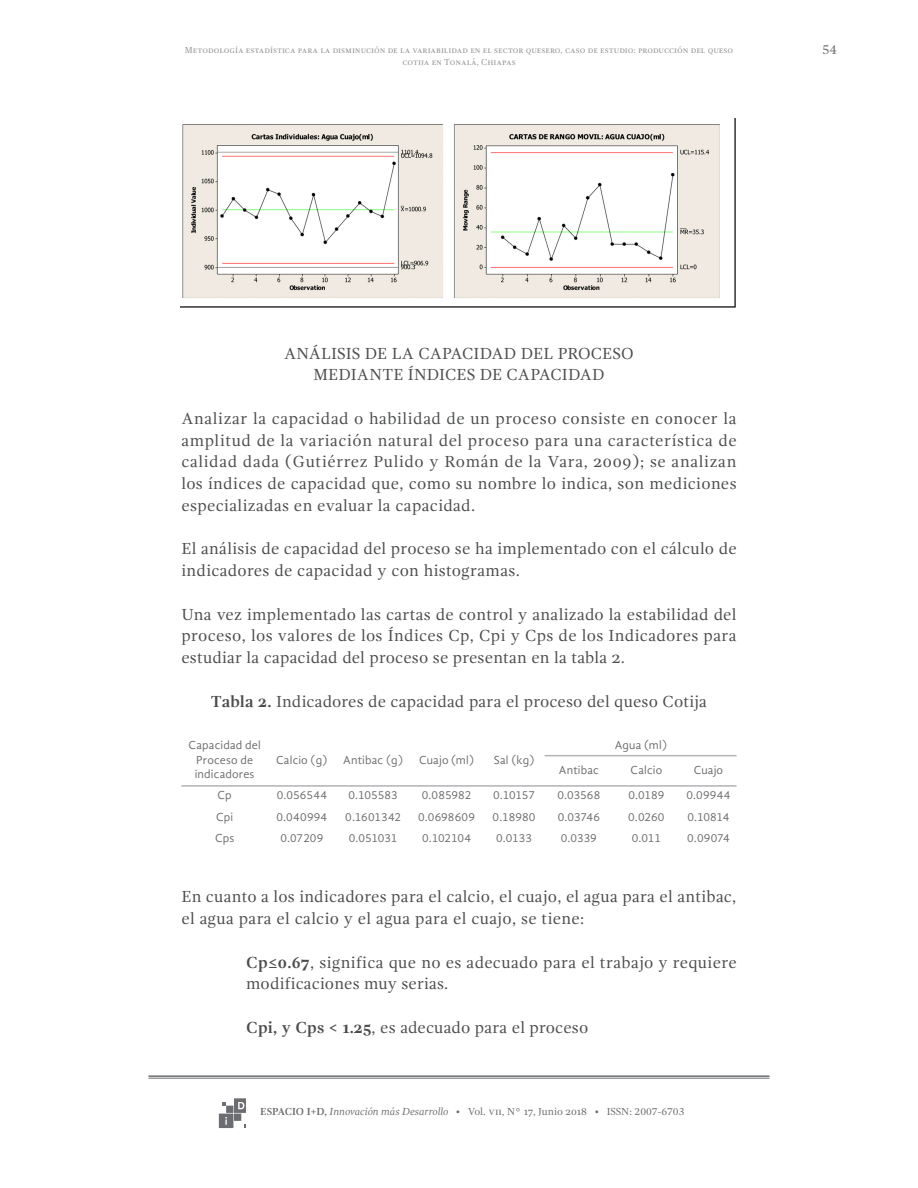
<style>
.page{position:relative;width:918px;height:1188px;background:#fff}
.page>*{position:absolute;margin:0;border:0;box-sizing:border-box;transform-origin:0 0}
.Párrafo_p{font:16.5px/21.8px "Gandhi Serif";letter-spacing:.02em;color:#4b4c4d;text-align:justify}
.lista{font:16.5px/21.8px "Gandhi Serif";letter-spacing:.015em;color:#4b4c4d}
.titulo{font:16.5px "Gandhi Serif";letter-spacing:.01em;color:#4b4c4d}
.titulo_imagen{font:16.5px "Gandhi Serif";letter-spacing:.01em;color:#4b4c4d}
.t1{font:13.5px "Gandhi Serif";color:#6c6d70}
.t2{font:12px/14.4px "Gandhi Sans";letter-spacing:.01em;color:#6c6d70;text-align:center}
.t3{font:10.5px "Gandhi Serif";color:#6c6d70}
.t4{font:9px/12px "Gandhi Serif";color:#939598;text-align:center}
.s1{font-weight:700}
.s2{font-style:italic}
</style>
<div class="page">
<hr style="left:148px;top:1075px;width:622px;height:2px;background:#6c6d70">
<hr style="left:148px;top:1078px;width:622px;height:1px;background:#6c6d70">
<svg style="left:219px;top:1098px;width:27px;height:30px"></svg>
<img style="left:181px;top:119px;width:555px;height:189px">
<hr style="left:181px;top:785px;width:556px;height:2px;background:#b2b3b7">
<hr style="left:545px;top:755px;width:192px;height:1px;background:#b2b3b7">
<p class="t4" style="left:185px;top:44px;width:550px">Metodología estadística para la disminución de la variabilidad en el sector quesero, caso de estudio: producción del queso cotija en Tonalá, Chiapas</p>
<p class="t1" style="left:822px;top:42px;width:16px">54</p>
<p class="titulo" style="left:284px;top:344px;width:351px">ANÁLISIS DE LA CAPACIDAD DEL PROCESO</p>
<p class="titulo" style="left:313px;top:365px;width:293px">MEDIANTE ÍNDICES DE CAPACIDAD</p>
<p class="Párrafo_p" style="left:181px;top:407px;width:557px">Analizar la capacidad o habilidad de un proceso consiste en conocer la amplitud de la variación natural del proceso para una característica de calidad dada (Gutiérrez Pulido y Román de la Vara, 2009); se analizan los índices de capacidad que, como su nombre lo indica, son mediciones especializadas en evaluar la capacidad.</p>
<p class="Párrafo_p" style="left:181px;top:538px;width:557px">El análisis de capacidad del proceso se ha implementado con el cálculo de indicadores de capacidad y con histogramas.</p>
<p class="Párrafo_p" style="left:181px;top:603px;width:557px">Una vez implementado las cartas de control y analizado la estabilidad del proceso, los valores de los Índices Cp, Cpi y Cps de los Indicadores para estudiar la capacidad del proceso se presentan en la tabla 2.</p>
<p class="titulo_imagen" style="left:211px;top:692px;width:498px"><span class="s1">Tabla 2.</span> Indicadores de capacidad para el proceso del queso Cotija</p>
<p class="t2" style="left:189px;top:738px;width:74px">Capacidad del<br>Proceso de indicadores</p>
<p class="t2" style="left:615px;top:738px;width:54px">Agua (ml)</p>
<p class="t2" style="left:276px;top:753px;width:53px">Calcio (g)</p>
<p class="t2" style="left:343px;top:753px;width:61px">Antibac (g)</p>
<p class="t2" style="left:419px;top:753px;width:57px">Cuajo (ml)</p>
<p class="t2" style="left:494px;top:753px;width:42px">Sal (kg)</p>
<p class="t2" style="left:559px;top:763px;width:42px">Antibac</p>
<p class="t2" style="left:631px;top:763px;width:33px">Calcio</p>
<p class="t2" style="left:694px;top:763px;width:31px">Cuajo</p>
<p class="t2" style="left:218px;top:788px;width:16px">Cp</p>
<p class="t2" style="left:277px;top:788px;width:52px">0.056544</p>
<p class="t2" style="left:349px;top:788px;width:51px">0.105583</p>
<p class="t2" style="left:422px;top:788px;width:51px">0.085982</p>
<p class="t2" style="left:493px;top:788px;width:43px">0.10157</p>
<p class="t2" style="left:557px;top:788px;width:44px">0.03568</p>
<p class="t2" style="left:628px;top:788px;width:37px">0.0189</p>
<p class="t2" style="left:687px;top:788px;width:45px">0.09944</p>
<p class="t2" style="left:216px;top:809px;width:19px">Cpi</p>
<p class="t2" style="left:276px;top:809px;width:52px">0.040994</p>
<p class="t2" style="left:345px;top:809px;width:57px">0.1601342</p>
<p class="t2" style="left:418px;top:809px;width:58px">0.0698609</p>
<p class="t2" style="left:493px;top:809px;width:44px">0.18980</p>
<p class="t2" style="left:558px;top:809px;width:44px">0.03746</p>
<p class="t2" style="left:628px;top:809px;width:38px">0.0260</p>
<p class="t2" style="left:688px;top:809px;width:43px">0.10814</p>
<p class="t2" style="left:215px;top:831px;width:21px">Cps</p>
<p class="t2" style="left:280px;top:831px;width:45px">0.07209</p>
<p class="t2" style="left:349px;top:831px;width:50px">0.051031</p>
<p class="t2" style="left:422px;top:831px;width:50px">0.102104</p>
<p class="t2" style="left:496px;top:831px;width:37px">0.0133</p>
<p class="t2" style="left:561px;top:831px;width:38px">0.0339</p>
<p class="t2" style="left:632px;top:831px;width:31px">0.011</p>
<p class="t2" style="left:687px;top:831px;width:44px">0.09074</p>
<p class="Párrafo_p" style="left:181px;top:886px;width:556px">En cuanto a los indicadores para el calcio, el cuajo, el agua para el antibac, el agua para el calcio y el agua para el cuajo, se tiene:</p>
<p class="lista" style="left:246px;top:951px;width:492px"><span class="s1">Cp≤0.67</span>, significa que no es adecuado para el trabajo y requiere modificaciones muy serias.</p>
<p class="lista" style="left:246px;top:1016px;width:344px"><span class="s1">Cpi, y Cps &lt; 1.25</span>, es adecuado para el proceso</p>
<p class="t3" style="left:260px;top:1105px;width:426px"><span class="s1">ESPACIO I+D,</span> <span class="s2">Innovación más Desarrollo •</span> Vol. vii, N° 17, Junio 2018 • ISSN: 2007-6703</p>
</div>
